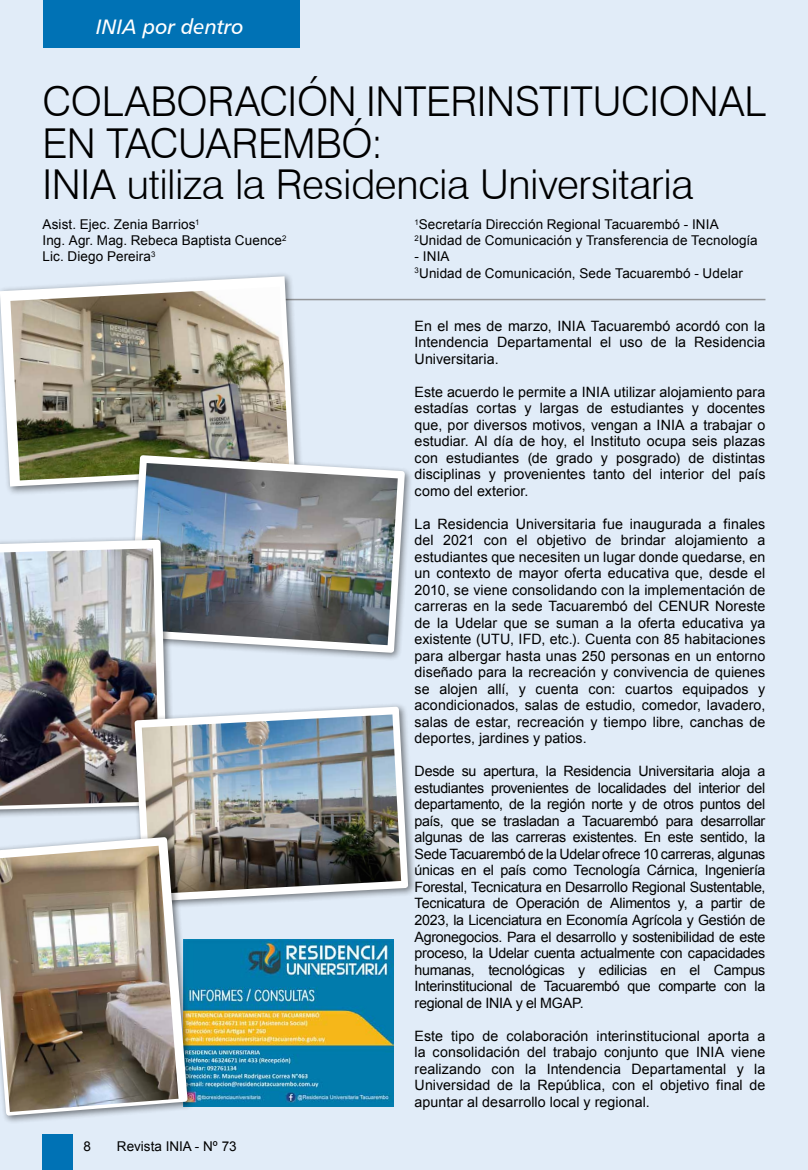
<style>
.page{position:relative;width:808px;height:1170px;background:#fff}
.page>*{position:absolute;margin:0;border:0;box-sizing:border-box;transform-origin:0 0}
.t1{font:300 41.1px/41.1px "Swiss 721 BT";letter-spacing:-.005em;color:#000}
.t2{font:21px "Humanist 777 BT Italic B";color:#fff}
.t3{font:14.25px/16.5px "Arial";letter-spacing:.005em;color:#000;text-align:justify}
.t4{font:13.5px/16.2px "Arial";letter-spacing:.005em;color:#000}
</style>
<div class="page">
<div style="left:0;top:0;width:808px;height:1169px;background:#e1ecf8"></div>
<hr style="left:43px;top:299px;width:722px;height:1px;background:#939598">
<div style="left:0;top:271px;width:304px;height:224px;background:#000;opacity:.5"></div>
<svg style="left:0;top:276px;width:295px;height:210px"></svg>
<img style="left:10px;top:287px;width:279px;height:193px">
<div style="left:125px;top:450px;width:288px;height:211px;background:#000;opacity:.5"></div>
<svg style="left:129px;top:455px;width:276px;height:198px"></svg>
<img style="left:136px;top:463px;width:262px;height:182px">
<div style="left:0;top:535px;width:176px;height:283px;background:#000;opacity:.5"></div>
<svg style="left:0;top:539px;width:167px;height:270px;background:#cbcfd3"></svg>
<img style="left:0;top:548px;width:160px;height:257px">
<div style="left:130px;top:702px;width:287px;height:208px;background:#000;opacity:.5"></div>
<svg style="left:134px;top:706px;width:274px;height:195px"></svg>
<img style="left:142px;top:714px;width:259px;height:180px">
<img style="left:196px;top:939px;width:197px;height:167px">
<div style="left:0;top:833px;width:196px;height:291px;background:#000;opacity:.5"></div>
<svg style="left:0;top:836px;width:188px;height:279px"></svg>
<img style="left:0;top:845px;width:178px;height:266px">
<div style="left:43px;top:0;width:257px;height:47px;background:#0072b5"></div>
<div style="left:43px;top:1134px;width:30px;height:35px;background:#0072b5"></div>
<hr style="left:807px;top:0;width:1px;height:445px;background:#b5cde7">
<h2 class="t2" style="left:96px;top:13px;width:149px">INIA por dentro</h2>
<h1 class="t1" style="left:43px;top:81px;width:555px">COLABORACIÓN INTERINSTITUC</h1>
<h1 class="t1" style="left:649px;top:81px;width:105px">IONAL</h1>
<h1 class="t1" style="left:43px;top:122px;width:342px">EN TACUAREM BÓ:<br>INIA</h1>
<h1 class="t1" style="left:127px;top:163px;width:568px">UTILIZA LA RESIDENCIA UNIVERSITARIA</h1>
<p class="t4" style="left:43px;top:216px;width:245px">Asist. Ejec. Zenia Barrios<sup>1<br></sup>Ing. Agr. Mag. Rebeca Baptista Cuence<sup>2<br></sup>Lic. Diego Pereira<sup>3</sup></p>
<p class="t4" style="left:415px;top:216px;width:345px"><sup>1</sup>Secretaría Dirección Regional Tacuarembó - INIA<br><sup>2</sup>Unidad de Comunicación y Transferencia de Tecnología</p>
<p class="t4" style="left:415px;top:249px;width:330px">- INIA<br><sup>3</sup>Unidad de Comunicación, Sede Tacuarembó - Udelar</p>
<p class="t4" style="left:84px;top:1138px;width:9px">8</p>
<p class="t4" style="left:117px;top:1138px;width:121px">Revista INIA - Nº 73</p>
<p class="t3" style="left:415px;top:317px;width:352px">En el mes de marzo, INIA Tacuarembó acordó con la Intendencia Departamental el uso de la Residencia Universitaria.</p>
<p class="t3" style="left:415px;top:383px;width:352px">Este acuerdo le permite a INIA utilizar alojamiento para estadías cortas y largas de estudiantes y docentes que, por diversos motivos, vengan a INIA a trabajar o estudiar. Al día de hoy, el Instituto ocupa seis plazas con estudiantes (de grado y posgrado) de distintas disciplinas y provenientes tanto del interior del país como del exterior.</p>
<p class="t3" style="left:415px;top:515px;width:352px">La Residencia Universitaria fue inaugurada a finales del 2021 con el objetivo de brindar alojamiento a estudiantes que necesiten un lugar donde quedarse, en un contexto de mayor oferta educativa que, desde el 2010, se viene consolidando con la implementación de carreras en la sede Tacuarembó del CENUR Noreste de la Udelar que se suman a la oferta educativa ya existente (UTU, IFD, etc.). Cuenta con 85 habitaciones para albergar hasta unas 250 personas en un entorno diseñado para la recreación y convivencia de quienes se alojen allí, y cuenta con: cuartos equipados y acondicionados, salas de estudio, comedor, lavadero, salas de estar, recreación y tiempo libre, canchas de deportes, jardines y patios.</p>
<p class="t3" style="left:415px;top:763px;width:352px">Desde su apertura, la Residencia Universitaria aloja a estudiantes provenientes de localidades del interior del departamento, de la región norte y de otros puntos del país, que se trasladan a Tacuarembó para desarrollar algunas de las carreras existentes. En este sentido, la Sede Tacuarembó de la Udelar ofrece 10 carreras, algunas únicas en el país como Tecnología Cárnica, Ingeniería Forestal, Tecnicatura en Desarrollo Regional Sustentable, Tecnicatura de Operación de Alimentos y, a partir de 2023, la Licenciatura en Economía Agrícola y Gestión de Agronegocios. Para el desarrollo y sostenibilidad de este proceso, la Udelar cuenta actualmente con capacidades humanas, tecnológicas y edilicias en el Campus Interinstitucional de Tacuarembó que comparte con la regional de INIA y el MGAP.</p>
<p class="t3" style="left:415px;top:1027px;width:352px">Este tipo de colaboración interinstitucional aporta a la consolidación del trabajo conjunto que INIA viene realizando con la Intendencia Departamental y la Universidad de la República, con el objetivo final de apuntar al desarrollo local y regional.</p>
</div>
